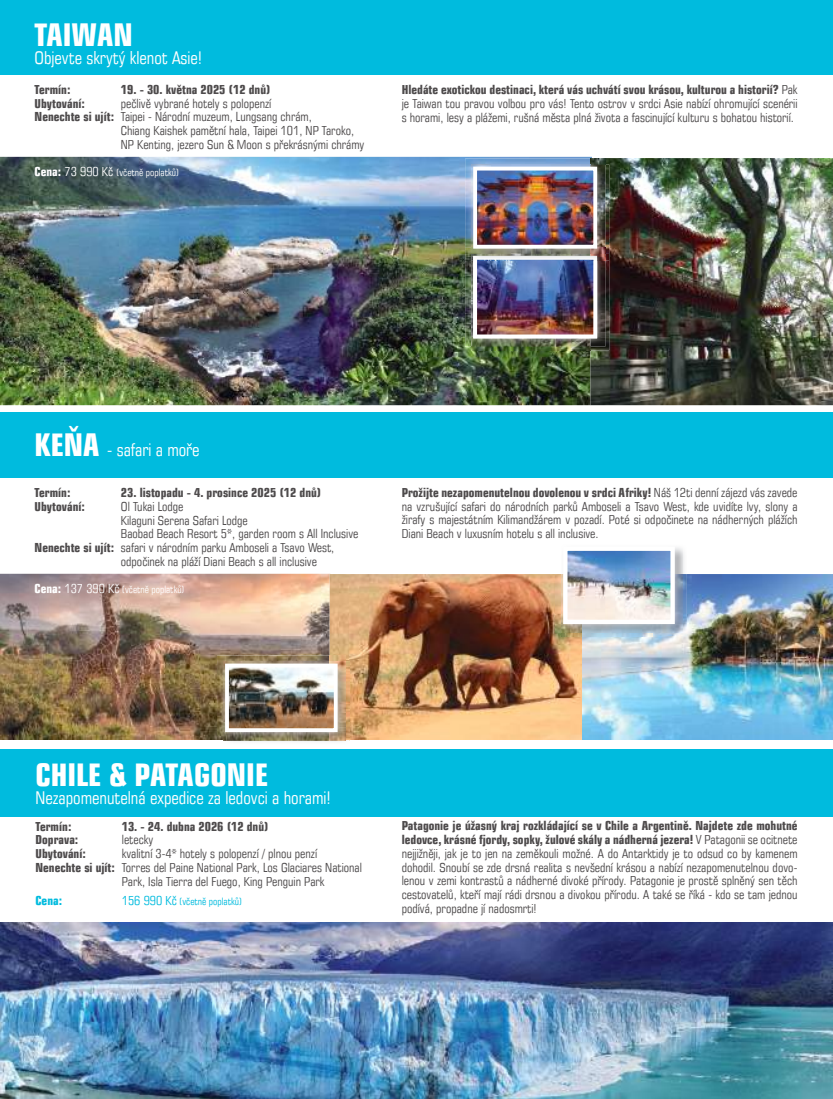
<style>
.page{position:relative;width:833px;height:1099px;background:#fff}
.page>*{position:absolute;margin:0;border:0;box-sizing:border-box;transform-origin:0 0}
.t1{font:700 condensed 31.25px "Square 721 AT";color:#fff}
.t2{font:condensed 17.5px "Square 721 AT";color:#fff}
.t3{font:condensed 12.5px/13.8px "Square 721 AT";color:#4e4b4c;text-align:justify}
.t4{font:700 condensed 12.5px "Square 721 AT";color:#4e4b4c}
.t5{font:700 condensed 12.5px "Square 721 AT";color:#00bbde}
.t6{font:condensed 10px "Square 721 AT";color:#fff}
.t7{font:condensed 10px "Square 721 AT";color:#00bbde}
.s1{font-weight:700}
.s2{font-weight:700;font-size:12.5px}
.s3{font-size:12.5px}
.s4{font-weight:700;font-size:31.25px}
</style>
<div class="page">
<img style="left:0;top:157px;width:592px;height:248px">
<img style="left:0;top:922px;width:833px;height:176px">
<div style="left:0;top:748px;width:833px;height:68px;background:#00bbde"></div>
<img style="left:590px;top:158px;width:243px;height:247px">
<img style="left:471px;top:338px;width:119px;height:12px">
<img style="left:590px;top:338px;width:19px;height:12px">
<img style="left:465px;top:338px;width:6px;height:8px">
<img style="left:590px;top:338px;width:15px;height:8px">
<img style="left:605px;top:165px;width:4px;height:83px">
<img style="left:465px;top:159px;width:125px;height:89px">
<img style="left:590px;top:159px;width:15px;height:89px">
<img style="left:465px;top:248px;width:144px;height:90px">
<img style="left:590px;top:248px;width:15px;height:9px">
<img style="left:478px;top:172px;width:114px;height:72px">
<div style="left:473px;top:167px;width:124px;height:82px;border:4px solid #fff"></div>
<div style="left:0;top:0;width:833px;height:75px;background:#00bbde"></div>
<div style="left:0;top:412px;width:833px;height:65px;background:#00bbde"></div>
<img style="left:0;top:573px;width:833px;height:167px">
<img style="left:223px;top:661px;width:127px;height:81px">
<img style="left:217px;top:655px;width:113px;height:85px">
<img style="left:330px;top:655px;width:16px;height:6px">
<img style="left:230px;top:668px;width:103px;height:59px">
<div style="left:225px;top:663px;width:113px;height:69px;border:4px solid #fff"></div>
<img style="left:683px;top:553px;width:4px;height:21px">
<img style="left:561px;top:632px;width:91px;height:4px">
<img style="left:652px;top:574px;width:35px;height:62px">
<img style="left:555px;top:547px;width:128px;height:85px">
<img style="left:568px;top:551px;width:102px;height:68px">
<div style="left:563px;top:546px;width:112px;height:78px;border:4px solid #fff"></div>
<h1 class="t1" style="left:35px;top:15px;width:100px">TAIWAN</h1>
<h2 class="t2" style="left:35px;top:47px;width:169px">Objevte skrytý klenot Asie!</h2>
<p class="t4" style="left:35px;top:82px;width:38px">Termín:</p>
<p class="t4" style="left:121px;top:82px;width:151px">19. - 30. května 2025 (12 dnů)</p>
<p class="t4" style="left:35px;top:95px;width:52px">Ubytování:</p>
<p class="t3" style="left:121px;top:96px;width:152px">pečlivě vybrané hotely s polopenzí</p>
<p class="t3" style="left:35px;top:110px;width:279px"><span class="s1">Nenechte si ujít:</span> Taipei - Národní muzeum, Lungsang chrám,</p>
<p class="t3" style="left:121px;top:124px;width:235px">Chiang Kaishek pamětní hala, Taipei 101, NP Taroko,</p>
<p class="t3" style="left:121px;top:137px;width:245px">NP Kenting, jezero Sun &amp; Moon s překrásnými chrámy</p>
<p class="t6" style="left:35px;top:167px;width:146px"><span class="s2">Cena:</span> <span class="s3">73 990 Kč</span> (včetně poplatků)</p>
<p class="t3" style="left:402px;top:83px;width:397px"><span class="s1">Hledáte exotickou destinaci, která vás uchvátí svou krásou, kulturou a historií?</span> Pak je Taiwan tou pravou volbou pro vás! Tento ostrov v srdci Asie nabízí ohromující scenérii s horami, lesy a plážemi, rušná města plná života a fascinující kulturu s bohatou historií.</p>
<h2 class="t2" style="left:35px;top:439px;width:166px"><span class="s4">KEŇA</span> - safari a moře</h2>
<p class="t4" style="left:35px;top:485px;width:38px">Termín:</p>
<p class="t4" style="left:121px;top:485px;width:202px">23. listopadu - 4. prosince 2025 (12 dnů)</p>
<p class="t4" style="left:35px;top:498px;width:52px">Ubytování:</p>
<p class="t3" style="left:121px;top:499px;width:64px">Ol Tukai Lodge</p>
<p class="t3" style="left:121px;top:513px;width:128px">Kilaguni Serena Safari Lodge</p>
<p class="t3" style="left:121px;top:527px;width:239px">Baobad Beach Resort 5*, garden room s All Inclusive</p>
<p class="t3" style="left:35px;top:540px;width:301px"><span class="s1">Nenechte si ujít:</span> safari v národním parku Amboseli a Tsavo West,</p>
<p class="t3" style="left:121px;top:554px;width:198px">odpočinek na pláží Diani Beach s all inclusive</p>
<p class="t6" style="left:35px;top:583px;width:152px"><span class="s2">Cena:</span> <span class="s3">137 390 Kč</span> (včetně poplatků)</p>
<p class="t3" style="left:402px;top:485px;width:397px"><span class="s1">Prožijte nezapomenutelnou dovolenou v srdci Afriky!</span> Náš 12ti denní zájezd vás zavede na vzrušující safari do národních parků Amboseli a Tsavo West, kde uvidíte lvy, slony a žirafy s majestátním Kilimandžárem v pozadí. Poté si odpočinete na nádherných plážích Diani Beach v luxusním hotelu s all inclusive.</p>
<h1 class="t1" style="left:36px;top:755px;width:234px">CHILE &amp; PATAGONIE</h1>
<h2 class="t2" style="left:36px;top:787px;width:297px">Nezapomenutelná expedice za ledovci a horami!</h2>
<p class="t4" style="left:36px;top:818px;width:38px">Termín:</p>
<p class="t4" style="left:122px;top:818px;width:148px">13. - 24. dubna 2026 (12 dnů)</p>
<p class="t4" style="left:36px;top:832px;width:44px">Doprava:</p>
<p class="t3" style="left:122px;top:832px;width:33px">letecky</p>
<p class="t4" style="left:36px;top:845px;width:52px">Ubytování:</p>
<p class="t3" style="left:122px;top:846px;width:197px">kvalitní 3-4* hotely s polopenzí / plnou penzí</p>
<p class="t3" style="left:36px;top:860px;width:328px"><span class="s1">Nenechte si ujít:</span> Torres del Paine National Park, Los Glaciares National</p>
<p class="t3" style="left:122px;top:874px;width:204px">Park, Isla Tierra del Fuego, King Penguin Park</p>
<p class="t5" style="left:36px;top:893px;width:28px">Cena:</p>
<p class="t7" style="left:122px;top:895px;width:122px"><span class="s3">156 990 Kč</span> (včetně poplatků)</p>
<p class="t3" style="left:402px;top:819px;width:397px"><span class="s1">Patagonie je úžasný kraj rozkládající se v Chile a Argentině. Najdete zde mohutné ledovce, krásné fjordy, sopky, žulové skály a nádherná jezera!</span> V Patagonii se ocitnete nejjižněji, jak je to jen na zeměkouli možné. A do Antarktidy je to odsud co by kamenem dohodil. Snoubí se zde drsná realita s nevšední krásou a nabízí nezapomenutelnou dovo&shy;lenou v zemi kontrastů a nádherné divoké přírody. Patagonie je prostě splněný sen těch cestovatelů, kteří mají rádi drsnou a divokou přírodu. A také se říká - kdo se tam jednou podívá, propadne jí nadosmrti!</p>
</div>
